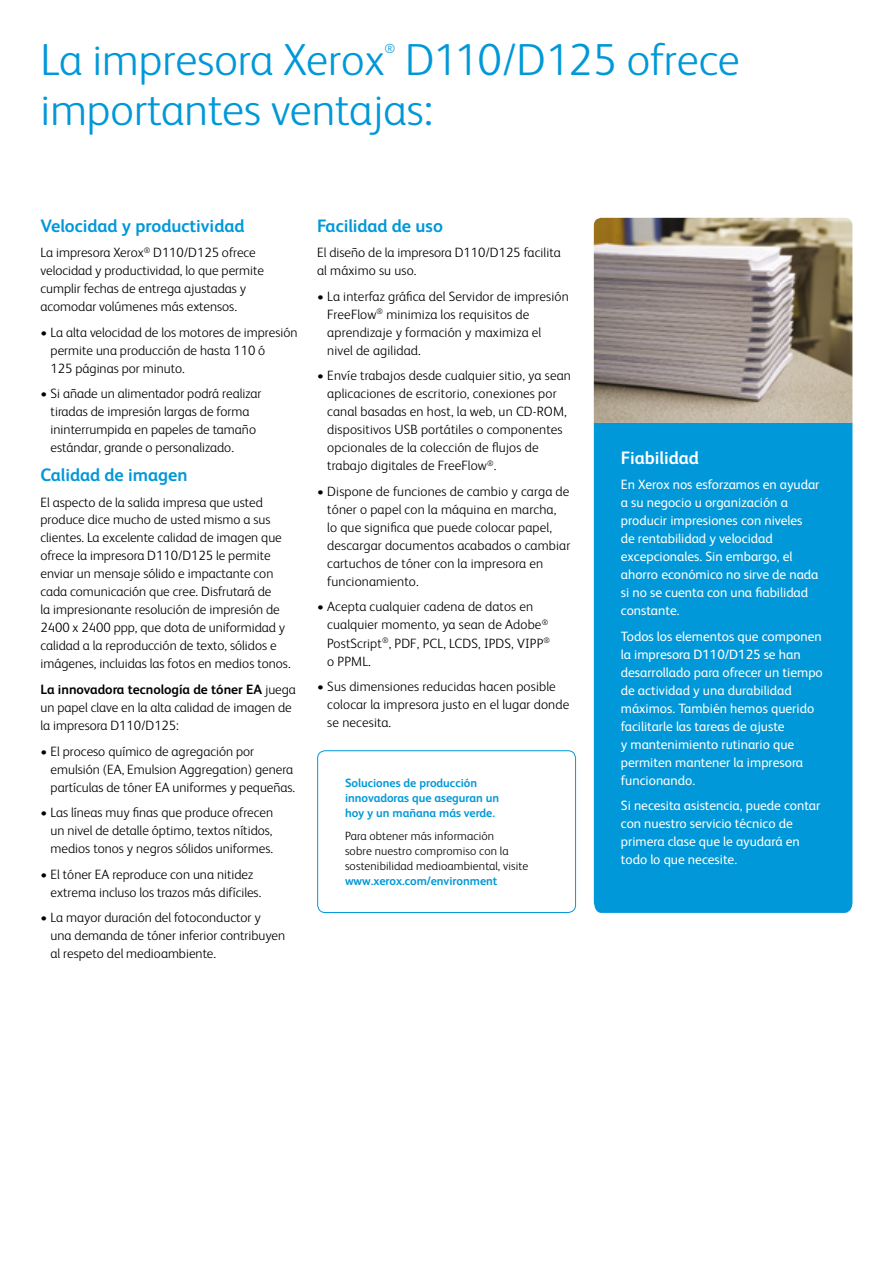
<style>
.page{position:relative;width:893px;height:1263px;background:#fff}
.page>*{position:absolute;margin:0;border:0;box-sizing:border-box;transform-origin:0 0}
.t1{font:300 45px/49.5px "Xerox Sans";color:#0098d8}
.t2{font:700 18px "Xerox Sans";color:#0098d8}
.t3{font:700 18px "Xerox Sans";color:#fff}
.t4{font:300 13.5px/18px "Xerox Sans";color:#000}
.t5{font:13.5px/18px "Xerox Sans";color:#fff}
.t6{font:300 13.05px "Xerox Sans";color:#0098d8}
.t7{font:700 12px/15px "Xerox Sans";color:#0098d8}
.t8{font:300 12px/15px "Xerox Sans";letter-spacing:.01em;color:#000}
.s1{font-weight:700}
</style>
<div class="page">
<div style="left:317px;top:750px;width:259px;height:163px;border:1px solid #0098d8;border-radius:8px"></div>
<div style="left:594px;top:423px;width:258px;height:490px;background:#0098d8"></div>
<img style="left:594px;top:218px;width:258px;height:205px">
<h1 class="t1" style="left:41px;top:33px;width:701px;text-indent:365px">D110/D125 ofrece importantes ventajas:</h1>
<h1 class="t1" style="left:40px;top:33px;width:345px">La impresora Xerox</h1>
<p class="t6" style="left:384px;top:40px;width:12px">®</p>
<h2 class="t2" style="left:40px;top:213px;width:205px">Velocidad y productividad</h2>
<p class="t4" style="left:40px;top:243px;width:225px">La impresora Xerox<sup>®</sup> D110/D125 ofrece velocidad y productividad, lo que permite cumplir fechas de entrega ajustadas y acomodar volúmenes más extensos.</p>
<p class="t4" style="left:51px;top:322px;width:249px;text-indent:-10px">• La alta velocidad de los motores de impresión permite una producción de hasta 110 ó<br>125 páginas por minuto.</p>
<p class="t4" style="left:51px;top:384px;width:212px;text-indent:-10px">• Si añade un alimentador podrá realizar tiradas de impresión largas de forma ininterrumpida en papeles de tamaño estándar, grande o personalizado.</p>
<h2 class="t2" style="left:40px;top:462px;width:149px">Calidad de imagen</h2>
<p class="t4" style="left:40px;top:492px;width:252px">El aspecto de la salida impresa que usted produce dice mucho de usted mismo a sus clientes. La excelente calidad de imagen que ofrece la impresora D110/D125 le permite enviar un mensaje sólido e impactante con cada comunicación que cree. Disfrutará de<br>la impresionante resolución de impresión de 2400 x 2400 ppp, que dota de uniformidad y calidad a la reproducción de texto, sólidos e imágenes, incluidas las fotos en medios tonos.</p>
<p class="t4" style="left:40px;top:680px;width:257px"><span class="s1">La innovadora tecnología de tóner EA</span> juega un papel clave en la alta calidad de imagen de la impresora D110/D125:</p>
<p class="t4" style="left:51px;top:741px;width:246px;text-indent:-10px">• El proceso químico de agregación por emulsión (EA, Emulsion Aggregation) genera partículas de tóner EA uniformes y pequeñas.</p>
<p class="t4" style="left:51px;top:803px;width:224px;text-align:justify;text-indent:-10px">• Las líneas muy finas que produce ofrecen un nivel de detalle óptimo, textos nítidos, medios tonos y negros sólidos uniformes.</p>
<p class="t4" style="left:51px;top:864px;width:212px;text-indent:-10px">• El tóner EA reproduce con una nitidez extrema incluso los trazos más difíciles.</p>
<p class="t4" style="left:51px;top:908px;width:236px;text-indent:-10px">• La mayor duración del fotoconductor y<br>una demanda de tóner inferior contribuyen al respeto del medioambiente.</p>
<h2 class="t2" style="left:317px;top:213px;width:127px">Facilidad de uso</h2>
<p class="t4" style="left:317px;top:243px;width:245px">El diseño de la impresora D110/D125 facilita al máximo su uso.</p>
<p class="t4" style="left:327px;top:286px;width:243px;text-indent:-10px">• La interfaz gráfica del Servidor de impresión FreeFlow<sup>®</sup> minimiza los requisitos de aprendizaje y formación y maximiza el nivel de agilidad.</p>
<p class="t4" style="left:327px;top:366px;width:245px;text-indent:-10px">• Envíe trabajos desde cualquier sitio, ya sean aplicaciones de escritorio, conexiones por canal basadas en host, la web, un CD-ROM, dispositivos USB portátiles o componentes opcionales de la colección de flujos de trabajo digitales de FreeFlow<sup>®</sup>.</p>
<p class="t4" style="left:327px;top:482px;width:244px;text-indent:-10px">• Dispone de funciones de cambio y carga de tóner o papel con la máquina en marcha,<br>lo que significa que puede colocar papel, descargar documentos acabados o cambiar cartuchos de tóner con la impresora en funcionamiento.</p>
<p class="t4" style="left:327px;top:597px;width:224px;text-indent:-10px">• Acepta cualquier cadena de datos en cualquier momento, ya sean de Adobe<sup>®<br></sup>PostScript<sup>®</sup>, PDF, PCL, LCDS, IPDS, VIPP<sup>® </sup>o PPML.</p>
<p class="t4" style="left:327px;top:677px;width:243px;text-indent:-10px">• Sus dimensiones reducidas hacen posible colocar la impresora justo en el lugar donde se necesita.</p>
<p class="t7" style="left:345px;top:775px;width:156px">Soluciones de producción innovadoras que aseguran un hoy y un mañana más verde.</p>
<p class="t8" style="left:345px;top:828px;width:185px">Para obtener más información<br>sobre nuestro compromiso con la sostenibilidad medioambiental, visite</p>
<p class="t7" style="left:345px;top:873px;width:154px">www.xerox.com/environment</p>
<h2 class="t3" style="left:621px;top:445px;width:80px">Fiabilidad</h2>
<p class="t5" style="left:621px;top:475px;width:200px">En Xerox nos esforzamos en ayudar a su negocio u organización a producir impresiones con niveles de rentabilidad y velocidad excepcionales. Sin embargo, el ahorro económico no sirve de nada si no se cuenta con una fiabilidad constante.</p>
<p class="t5" style="left:621px;top:626px;width:204px">Todos los elementos que componen la impresora D110/D125 se han desarrollado para ofrecer un tiempo de actividad y una durabilidad máximos. También hemos querido facilitarle las tareas de ajuste<br>y mantenimiento rutinario que permiten mantener la impresora funcionando.</p>
<p class="t5" style="left:621px;top:796px;width:201px">Si necesita asistencia, puede contar con nuestro servicio técnico de primera clase que le ayudará en todo lo que necesite.</p>
</div>
